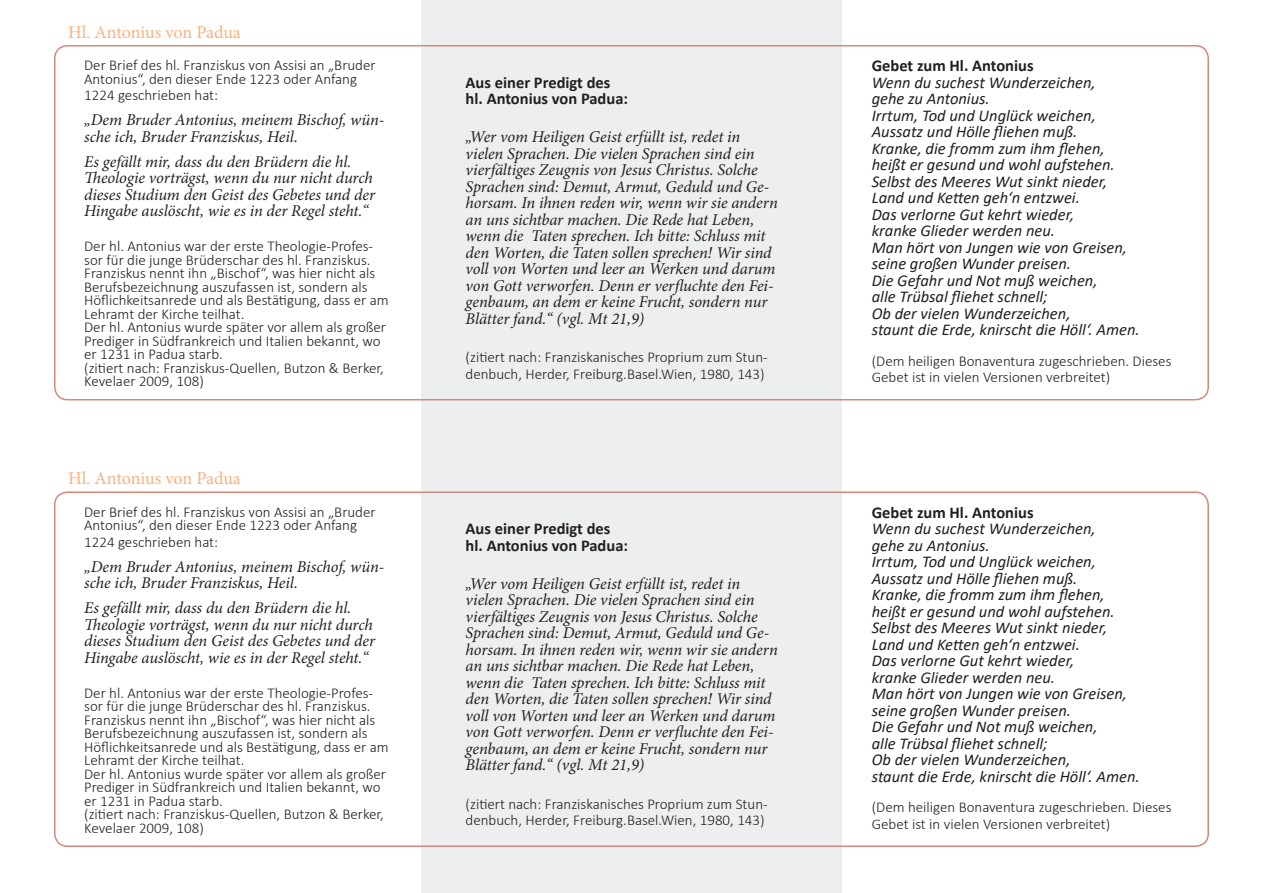
<style>
.page{position:relative;width:1263px;height:893px;background:#fff}
.page>*{position:absolute;margin:0;border:0;box-sizing:border-box;transform-origin:0 0}
.t1{font:18px "Minion Pro";letter-spacing:-.005em;color:#f9b281}
.t2{font:italic 16.5px/16.5px "Minion Pro";letter-spacing:-.005em;color:#231f20}
.t3{font:italic 16.5px/16.5px "Calibri";color:#231f20}
.t4{font:700 16.5px/16.5px "Calibri";color:#231f20}
.t5{font:300 15px/13.5px "Calibri";color:#231f20}
</style>
<div class="page">
<div style="left:421px;top:0;width:421px;height:893px;background:#edeeef"></div>
<div style="left:54px;top:491px;width:1155px;height:356px;border:2px solid #d7877c;border-radius:13px"></div>
<div style="left:54px;top:45px;width:1155px;height:355px;border:2px solid #d7877c;border-radius:13px"></div>
<p class="t1" style="left:68px;top:20px;width:174px">Hl. Antonius von Padua</p>
<p class="t5" style="left:84px;top:58px;width:293px">Der Brief des hl. Franziskus von Assisi an „Bruder<br>Antonius“, den dieser Ende 1223 oder Anfang</p>
<p class="t5" style="left:84px;top:88px;width:135px">1224 geschrieben hat:</p>
<p class="t2" style="left:84px;top:112px;width:302px">„Dem Bruder Antonius, meinem Bischof, wün&shy;sche ich, Bruder Franziskus, Heil.</p>
<p class="t2" style="left:84px;top:153px;width:292px">Es gefällt mir, dass du den Brüdern die hl.<br>Theologie vorträgst, wenn du nur nicht durch dieses Studium den Geist des Gebetes und der Hingabe auslöscht, wie es in der Regel steht.“</p>
<p class="t5" style="left:84px;top:239px;width:306px">Der hl. Antonius war der erste Theologie-Profes&shy;sor für die junge Brüderschar des hl. Franziskus.<br>Franziskus nennt ihn „Bischof“, was hier nicht als Berufsbezeichnung auszufassen ist, sondern als Höflichkeitsanrede und als Bestätigung, dass er am Lehramt der Kirche teilhat.</p>
<p class="t5" style="left:84px;top:320px;width:303px">Der hl. Antonius wurde später vor allem als großer<br>Prediger in Südfrankreich und Italien bekannt, wo er 1231 in Padua starb.</p>
<p class="t5" style="left:84px;top:361px;width:301px">(zitiert nach: Franziskus-Quellen, Butzon &amp; Berker,<br>Kevelaer 2009, 108)</p>
<p class="t1" style="left:68px;top:467px;width:174px">Hl. Antonius von Padua</p>
<p class="t5" style="left:84px;top:505px;width:293px">Der Brief des hl. Franziskus von Assisi an „Bruder<br>Antonius“, den dieser Ende 1223 oder Anfang</p>
<p class="t5" style="left:84px;top:535px;width:135px">1224 geschrieben hat:</p>
<p class="t2" style="left:84px;top:558px;width:302px">„Dem Bruder Antonius, meinem Bischof, wün&shy;sche ich, Bruder Franziskus, Heil.</p>
<p class="t2" style="left:84px;top:600px;width:292px">Es gefällt mir, dass du den Brüdern die hl.<br>Theologie vorträgst, wenn du nur nicht durch dieses Studium den Geist des Gebetes und der Hingabe auslöscht, wie es in der Regel steht.“</p>
<p class="t5" style="left:84px;top:686px;width:306px">Der hl. Antonius war der erste Theologie-Profes&shy;sor für die junge Brüderschar des hl. Franziskus.<br>Franziskus nennt ihn „Bischof“, was hier nicht als Berufsbezeichnung auszufassen ist, sondern als Höflichkeitsanrede und als Bestätigung, dass er am Lehramt der Kirche teilhat.</p>
<p class="t5" style="left:84px;top:767px;width:303px">Der hl. Antonius wurde später vor allem als großer<br>Prediger in Südfrankreich und Italien bekannt, wo er 1231 in Padua starb.</p>
<p class="t5" style="left:84px;top:807px;width:301px">(zitiert nach: Franziskus-Quellen, Butzon &amp; Berker,<br>Kevelaer 2009, 108)</p>
<p class="t4" style="left:466px;top:74px;width:164px">Aus einer Predigt des hl. Antonius von Padua:</p>
<p class="t2" style="left:466px;top:129px;width:314px">„Wer vom Heiligen Geist erfüllt ist, redet in vielen Sprachen. Die vielen Sprachen sind ein vierfältiges Zeugnis von Jesus Christus. Solche Sprachen sind: Demut, Armut, Geduld und Ge&shy;horsam. In ihnen reden wir, wenn wir sie andern an uns sichtbar machen. Die Rede hat Leben, wenn die Taten sprechen. Ich bitte: Schluss mit den Worten, die Taten sollen sprechen! Wir sind voll von Worten und leer an Werken und darum von Gott verworfen. Denn er verfluchte den Fei&shy;genbaum, an dem er keine Frucht, sondern nur Blätter fand.“ (vgl. Mt 21,9)</p>
<p class="t5" style="left:466px;top:349px;width:304px;line-height:16.5px">(zitiert nach: Franziskanisches Proprium zum Stun&shy;denbuch, Herder, Freiburg.Basel.Wien, 1980, 143)</p>
<p class="t4" style="left:466px;top:520px;width:164px">Aus einer Predigt des hl. Antonius von Padua:</p>
<p class="t2" style="left:466px;top:575px;width:314px">„Wer vom Heiligen Geist erfüllt ist, redet in vielen Sprachen. Die vielen Sprachen sind ein vierfältiges Zeugnis von Jesus Christus. Solche Sprachen sind: Demut, Armut, Geduld und Ge&shy;horsam. In ihnen reden wir, wenn wir sie andern an uns sichtbar machen. Die Rede hat Leben, wenn die Taten sprechen. Ich bitte: Schluss mit den Worten, die Taten sollen sprechen! Wir sind voll von Worten und leer an Werken und darum von Gott verworfen. Denn er verfluchte den Fei&shy;genbaum, an dem er keine Frucht, sondern nur Blätter fand.“ (vgl. Mt 21,9)</p>
<p class="t5" style="left:466px;top:795px;width:304px;line-height:16.5px">(zitiert nach: Franziskanisches Proprium zum Stun&shy;denbuch, Herder, Freiburg.Basel.Wien, 1980, 143)</p>
<p class="t4" style="left:872px;top:57px;width:163px">Gebet zum Hl. Antonius</p>
<p class="t3" style="left:872px;top:73px;width:225px">Wenn du suchest Wunderzeichen, gehe zu Antonius.</p>
<p class="t3" style="left:872px;top:106px;width:226px">Irrtum, Tod und Unglück weichen,<br>Aussatz und Hölle fliehen muß.</p>
<p class="t3" style="left:872px;top:139px;width:245px">Kranke, die fromm zum ihm flehen, heißt er gesund und wohl aufstehen.</p>
<p class="t3" style="left:872px;top:172px;width:237px">Selbst des Meeres Wut sinkt nieder,<br>Land und Ketten geh‘n entzwei.</p>
<p class="t3" style="left:872px;top:205px;width:204px">Das verlorne Gut kehrt wieder, kranke Glieder werden neu.</p>
<p class="t3" style="left:872px;top:238px;width:257px">Man hört von Jungen wie von Greisen, seine großen Wunder preisen.</p>
<p class="t3" style="left:872px;top:271px;width:227px">Die Gefahr und Not muß weichen, alle Trübsal fliehet schnell;</p>
<p class="t3" style="left:872px;top:304px;width:269px">Ob der vielen Wunderzeichen,<br>staunt die Erde, knirscht die Höll‘. Amen.</p>
<p class="t5" style="left:872px;top:353px;width:301px;line-height:16.5px">(Dem heiligen Bonaventura zugeschrieben. Dieses<br>Gebet ist in vielen Versionen verbreitet)</p>
<p class="t4" style="left:872px;top:504px;width:163px">Gebet zum Hl. Antonius</p>
<p class="t3" style="left:872px;top:520px;width:225px">Wenn du suchest Wunderzeichen, gehe zu Antonius.</p>
<p class="t3" style="left:872px;top:553px;width:226px">Irrtum, Tod und Unglück weichen,<br>Aussatz und Hölle fliehen muß.</p>
<p class="t3" style="left:872px;top:586px;width:245px">Kranke, die fromm zum ihm flehen, heißt er gesund und wohl aufstehen.</p>
<p class="t3" style="left:872px;top:619px;width:237px">Selbst des Meeres Wut sinkt nieder,<br>Land und Ketten geh‘n entzwei.</p>
<p class="t3" style="left:872px;top:652px;width:204px">Das verlorne Gut kehrt wieder, kranke Glieder werden neu.</p>
<p class="t3" style="left:872px;top:685px;width:257px">Man hört von Jungen wie von Greisen, seine großen Wunder preisen.</p>
<p class="t3" style="left:872px;top:718px;width:227px">Die Gefahr und Not muß weichen, alle Trübsal fliehet schnell;</p>
<p class="t3" style="left:872px;top:751px;width:269px">Ob der vielen Wunderzeichen,<br>staunt die Erde, knirscht die Höll‘. Amen.</p>
<p class="t5" style="left:872px;top:799px;width:301px;line-height:16.5px">(Dem heiligen Bonaventura zugeschrieben. Dieses<br>Gebet ist in vielen Versionen verbreitet)</p>
</div>
